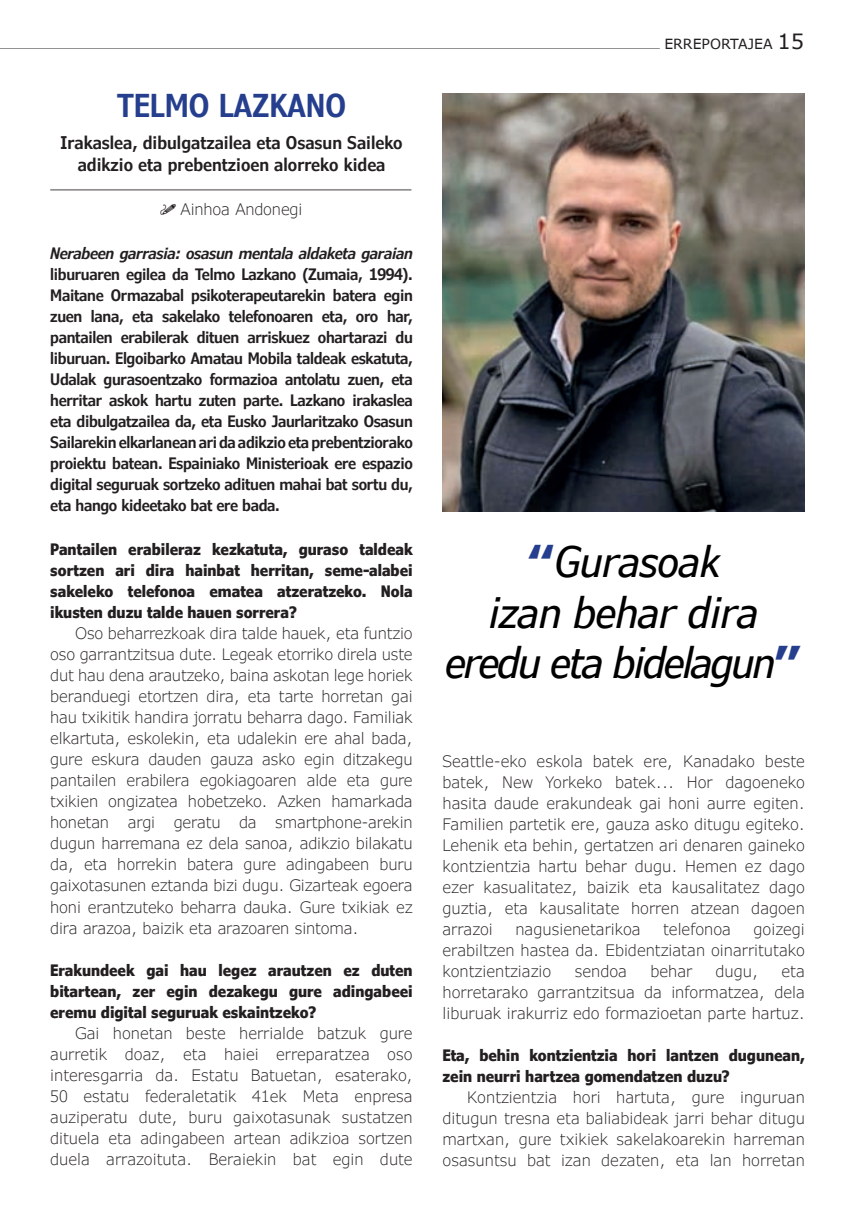
<style>
.page{position:relative;width:854px;height:1216px;background:#fff}
.page>*{position:absolute;margin:0;border:0;box-sizing:border-box;transform-origin:0 0}
.t1{font:italic condensed 42px "Verdana Pro";letter-spacing:-.01em;color:#000}
.t2{font:italic condensed 42px "Verdana Pro";letter-spacing:-.04em;color:#000}
.t3{font:600 condensed 31.5px "Verdana Pro";color:#253f8e}
.t4{font:600 condensed 17.5px "Verdana Pro";color:#231f20}
.t5{font:300 15.75px/21px "Verdana Pro";color:#231f20;text-align:justify}
.t6{font:600 condensed 15.75px/21px "Verdana Pro";letter-spacing:-.02em;color:#231f20;text-align:justify}
.t7{font:700 condensed 15.75px/21px "Verdana Pro";color:#231f20;text-align:justify}
.t8{font:14px "Verdana Pro";color:#231f20}
.s1{font-style:italic}
.s2{font-size:21px}
.s3{font-weight:900;font-style:normal;font-stretch:normal;color:#253f8e}
</style>
<div class="page">
<img style="left:442px;top:94px;width:362px;height:417px">
<hr style="left:50px;top:189px;width:361px;height:2px;background:#231f20">
<hr style="left:0;top:48px;width:659px;height:1px;background:#231f20">
<p class="t3" style="left:117px;top:85px;width:230px">TELMO LAZKANO</p>
<p class="t4" style="left:60px;top:131px;width:343px">Irakaslea, dibulgatzailea eta Osasun Saileko</p>
<p class="t4" style="left:78px;top:153px;width:309px">adikzio eta prebentzioen alorreko kidea</p>
<p class="t5" style="left:180px;top:199px;width:123px">Ainhoa Andonegi</p>
<p class="t6" style="left:50px;top:243px;width:364px"><span class="s1">Nerabeen garrasia: osasun mentala aldaketa garaian </span>liburuaren egilea da Telmo Lazkano (Zumaia, 1994).<br>Maitane Ormazabal psikoterapeutarekin batera egin zuen lana, eta sakelako telefonoaren eta, oro har, pantailen erabilerak dituen arriskuez ohartarazi du liburuan. Elgoibarko Amatau Mobila taldeak eskatuta, Udalak gurasoentzako formazioa antolatu zuen, eta herritar askok hartu zuten parte. Lazkano irakaslea eta dibulgatzailea da, eta Eusko Jaurlaritzako Osasun Sailarekin elkarlanean ari da adikzio eta prebentziorako proiektu batean. Espainiako Ministerioak ere espazio digital seguruak sortzeko adituen mahai bat sortu du, eta hango kideetako bat ere bada.</p>
<p class="t7" style="left:50px;top:539px;width:364px">Pantailen erabileraz kezkatuta, guraso taldeak sortzen ari dira hainbat herritan, seme-alabei sakeleko telefonoa ematea atzeratzeko. Nola ikusten duzu talde hauen sorrera?</p>
<p class="t5" style="left:50px;top:623px;width:364px;text-indent:25px">Oso beharrezkoak dira talde hauek, eta funtzio oso garrantzitsua dute. Legeak etorriko direla uste dut hau dena arautzeko, baina askotan lege horiek beranduegi etortzen dira, eta tarte horretan gai hau txikitik handira jorratu beharra dago. Familiak elkartuta, eskolekin, eta udalekin ere ahal bada, gure eskura dauden gauza asko egin ditzakegu pantailen erabilera egokiagoaren alde eta gure txikien ongizatea hobetzeko. Azken hamarkada honetan argi geratu da smartphone-arekin dugun harremana ez dela sanoa, adikzio bilakatu da, eta horrekin batera gure adingabeen buru gaixotasunen eztanda bizi dugu. Gizarteak egoera honi erantzuteko beharra dauka. Gure txikiak ez dira arazoa, baizik eta arazoaren sintoma.</p>
<p class="t7" style="left:50px;top:959px;width:364px">Erakundeek gai hau legez arautzen ez duten bitartean, zer egin dezakegu gure adingabeei eremu digital seguruak eskaintzeko?</p>
<p class="t5" style="left:50px;top:1022px;width:364px;text-indent:25px">Gai honetan beste herrialde batzuk gure aurretik doaz, eta haiei erreparatzea oso interesgarria da. Estatu Batuetan, esaterako, 50 estatu federaletatik 41ek Meta enpresa auziperatu dute, buru gaixotasunak sustatzen dituela eta adingabeen artean adikzioa sortzen duela arrazoituta. Beraiekin bat egin dute</p>
<p class="t8" style="left:664px;top:35px;width:141px">ERREPORTAJEA <span class="s2">15</span></p>
<p class="t1" style="left:527px;top:535px;width:195px"><span class="s3">“</span>Gurasoak</p>
<p class="t1" style="left:488px;top:585px;width:271px">izan behar dira</p>
<p class="t2" style="left:445px;top:636px;width:358px">eredu eta bidelagun<span class="s3">”</span></p>
<p class="t5" style="left:442px;top:751px;width:364px">Seattle-eko eskola batek ere, Kanadako beste batek, New Yorkeko batek... Hor dagoeneko hasita daude erakundeak gai honi aurre egiten.<br>Familien partetik ere, gauza asko ditugu egiteko.<br>Lehenik eta behin, gertatzen ari denaren gaineko kontzientzia hartu behar dugu. Hemen ez dago ezer kasualitatez, baizik eta kausalitatez dago guztia, eta kausalitate horren atzean dagoen arrazoi</p>
<p class="t5" style="left:515px;top:919px;width:127px">nagusienetarikoa</p>
<p class="t5" style="left:663px;top:919px;width:69px">telefonoa</p>
<p class="t5" style="left:442px;top:919px;width:364px;text-indent:311px">goizegi erabiltzen hastea da. Ebidentziatan oinarritutako kontzientziazio</p>
<p class="t5" style="left:574px;top:961px;width:54px">sendoa</p>
<p class="t5" style="left:650px;top:961px;width:43px">behar</p>
<p class="t5" style="left:715px;top:961px;width:44px">dugu,</p>
<p class="t5" style="left:442px;top:961px;width:364px;text-indent:339px">eta horretarako garrantzitsua da informatzea, dela liburuak irakurriz edo formazioetan parte hartuz.</p>
<p class="t7" style="left:442px;top:1044px;width:364px">Eta, behin kontzientzia hori lantzen dugunean, zein neurri hartzea gomendatzen duzu?</p>
<p class="t5" style="left:442px;top:1087px;width:364px;text-indent:25px">Kontzientzia hori hartuta, gure inguruan ditugun tresna eta baliabideak jarri behar ditugu martxan, gure txikiek sakelakoarekin harreman osasuntsu bat izan dezaten, eta lan horretan</p>
</div>
